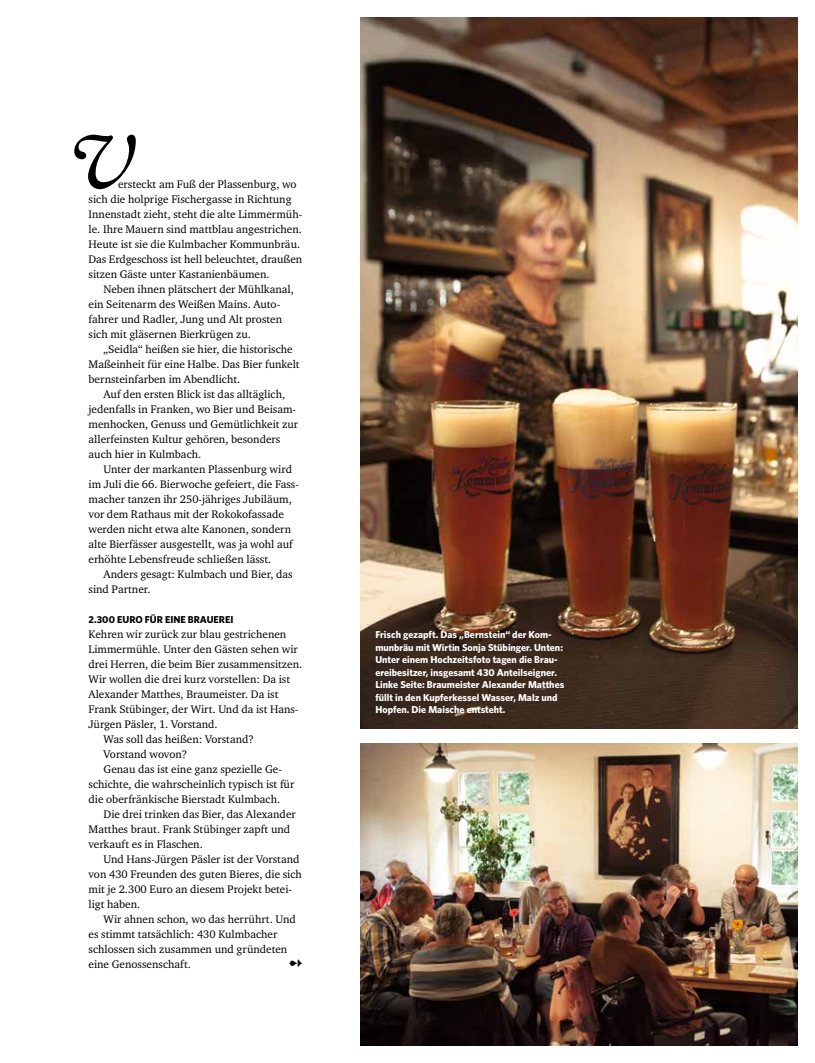
<style>
.page{position:relative;width:815px;height:1063px;background:#fff}
.page>*{position:absolute;margin:0;border:0;box-sizing:border-box;transform-origin:0 0}
.t1{font:italic 75px "Hoefler Txt";color:#000}
.t2{font:11.25px/15px "Charter ITC";color:#000}
.t3{font:700 10px/12.5px "Whitney";color:#fff}
.t4{font:700 10px "Whitney";color:#000}
</style>
<div class="page">
<img style="left:360px;top:743px;width:437px;height:302px">
<img style="left:360px;top:18px;width:437px;height:710px">
<h1 class="t1" style="left:69px;top:118px;width:68px">V</h1>
<p class="t2" style="left:89px;top:177px;width:215px;text-indent:29px">ersteckt am Fuß der Plassenburg, wo sich die holprige Fischergasse in Richtung Innenstadt zieht, steht die alte Limmermüh&shy;le. Ihre Mauern sind mattblau angestrichen.<br>Heute ist sie die Kulmbacher Kommunbräu.<br>Das Erdgeschoss ist hell beleuchtet, draußen sitzen Gäste unter Kastanienbäumen.</p>
<p class="t2" style="left:89px;top:282px;width:207px;text-indent:15px">Neben ihnen plätschert der Mühlkanal, ein Seitenarm des Weißen Mains. Auto&shy;fahrer und Radler, Jung und Alt prosten sich mit gläsernen Bierkrügen zu.</p>
<p class="t2" style="left:89px;top:342px;width:213px;text-indent:15px">„Seidla“ heißen sie hier, die historische<br>Maßeinheit für eine Halbe. Das Bier funkelt bernsteinfarben im Abendlicht.</p>
<p class="t2" style="left:89px;top:387px;width:211px;text-indent:15px">Auf den ersten Blick ist das alltäglich, jedenfalls in Franken, wo Bier und Beisam&shy;menhocken, Genuss und Gemütlichkeit zur allerfeinsten Kultur gehören, besonders auch hier in Kulmbach.</p>
<p class="t2" style="left:89px;top:462px;width:212px;text-indent:15px">Unter der markanten Plassenburg wird im Juli die 66. Bierwoche gefeiert, die Fass&shy;macher tanzen ihr 250-jähriges Jubiläum, vor dem Rathaus mit der Rokokofassade werden nicht etwa alte Kanonen, sondern alte Bierfässer ausgestellt, was ja wohl auf erhöhte Lebensfreude schließen lässt.</p>
<p class="t2" style="left:89px;top:567px;width:206px;text-indent:15px">Anders gesagt: Kulmbach und Bier, das sind Partner.</p>
<p class="t4" style="left:89px;top:613px;width:146px">2.300 EURO FÜR EINE BRAUEREI</p>
<p class="t2" style="left:89px;top:627px;width:199px">Kehren wir zurück zur blau gestrichenen</p>
<p class="t2" style="left:89px;top:642px;width:211px">Limmermühle. Unter den Gästen sehen wir</p>
<p class="t2" style="left:89px;top:657px;width:215px">drei Herren, die beim Bier zusammensitzen.</p>
<p class="t2" style="left:89px;top:672px;width:203px">Wir wollen die drei kurz vorstellen: Da ist</p>
<p class="t2" style="left:89px;top:687px;width:191px">Alexander Matthes, Braumeister. Da ist</p>
<p class="t2" style="left:89px;top:702px;width:211px">Frank Stübinger, der Wirt. Und da ist Hans-</p>
<p class="t2" style="left:89px;top:717px;width:131px">Jürgen Päsler, 1. Vorstand.</p>
<p class="t2" style="left:104px;top:732px;width:152px">Was soll das heißen: Vorstand?</p>
<p class="t2" style="left:104px;top:747px;width:85px">Vorstand wovon?</p>
<p class="t2" style="left:104px;top:762px;width:180px">Genau das ist eine ganz spezielle Ge-</p>
<p class="t2" style="left:89px;top:777px;width:207px">schichte, die wahrscheinlich typisch ist für</p>
<p class="t2" style="left:89px;top:792px;width:193px">die oberfränkische Bierstadt Kulmbach.</p>
<p class="t2" style="left:104px;top:807px;width:194px">Die drei trinken das Bier, das Alexander</p>
<p class="t2" style="left:89px;top:822px;width:203px">Matthes braut. Frank Stübinger zapft und</p>
<p class="t2" style="left:89px;top:837px;width:116px">verkauft es in Flaschen.</p>
<p class="t2" style="left:104px;top:852px;width:197px">Und Hans-Jürgen Päsler ist der Vorstand</p>
<p class="t2" style="left:89px;top:867px;width:215px">von 430 Freunden des guten Bieres, die sich</p>
<p class="t2" style="left:89px;top:882px;width:205px">mit je 2.300 Euro an diesem Projekt betei-</p>
<p class="t2" style="left:89px;top:897px;width:53px">ligt haben.</p>
<p class="t2" style="left:104px;top:912px;width:194px">Wir ahnen schon, wo das herrührt. Und</p>
<p class="t2" style="left:89px;top:927px;width:190px">es stimmt tatsächlich: 430 Kulmbacher</p>
<p class="t2" style="left:89px;top:942px;width:200px">schlossen sich zusammen und gründeten</p>
<p class="t2" style="left:89px;top:957px;width:104px">eine Genossenschaft.</p>
<p class="t3" style="left:375px;top:628px;width:190px">Frisch gezapft. Das „Bernstein“ der Kom&shy;munbräu mit Wirtin Sonja Stübinger. Unten:<br>Unter einem Hochzeitsfoto tagen die Brau&shy;ereibesitzer, insgesamt 430 Anteilseigner.<br>Linke Seite: Braumeister Alexander Matthes füllt in den Kupferkessel Wasser, Malz und Hopfen. Die Maische entsteht.</p>
</div>
